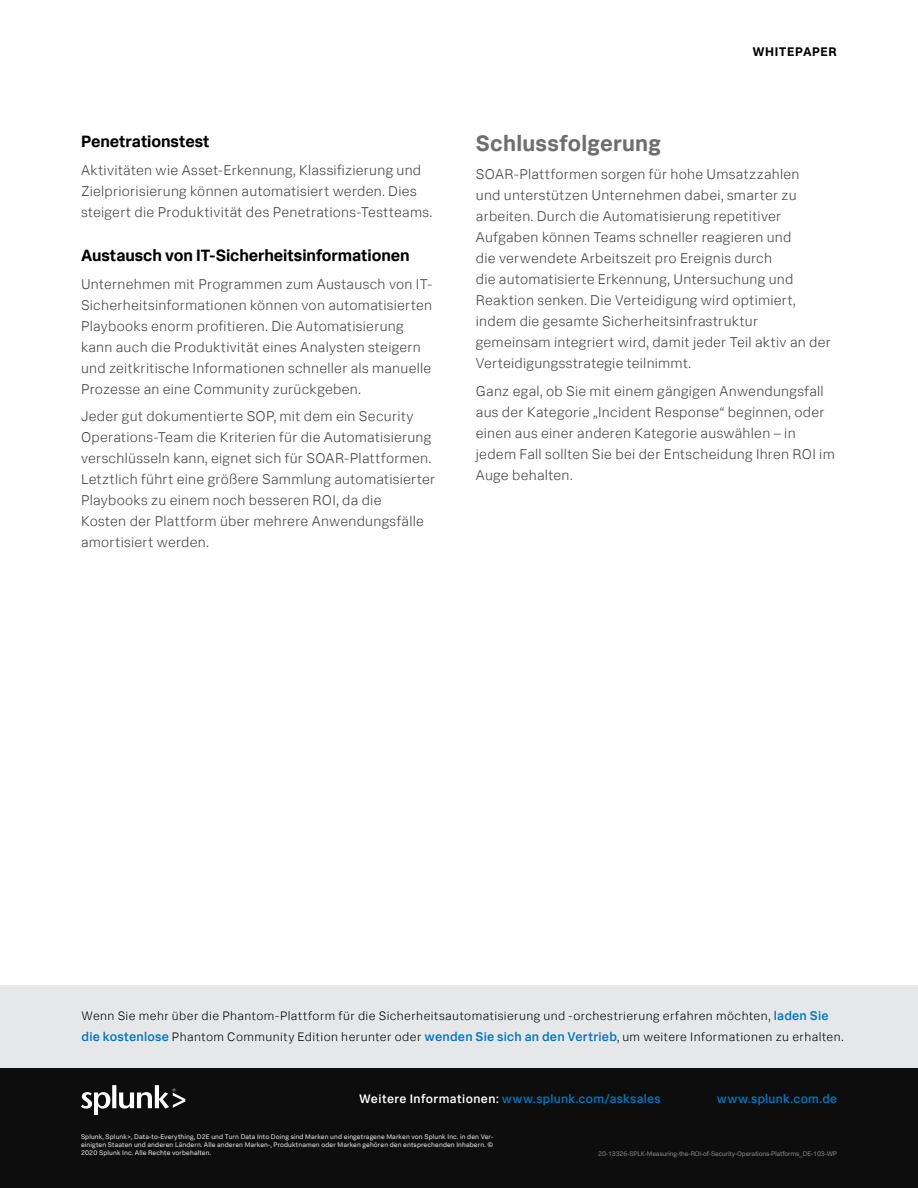
<style>
.page{position:relative;width:918px;height:1188px;background:#fff}
.page>*{position:absolute;margin:0;border:0;box-sizing:border-box;transform-origin:0 0}
.H2_Sub_Header_FANCY{font:700 22.5px "Splunk Data Sans";letter-spacing:.01em;color:#6d6e71}
.H3_Section_Head{font:700 16.5px "Splunk Data Sans";letter-spacing:-.005em;color:#000}
.Main_Body_Text_FANCY{font:300 14.25px/21px "Splunk Data Sans";letter-spacing:.02em;color:#414042}
.t1{font:700 12.6px "Splunk Data Sans";letter-spacing:.045em;color:#000}
.t2{font:500 12.45px "Splunk Data Sans";letter-spacing:.025em;color:#0077be}
.t3{font:300 12.3px/21px "Splunk Data Sans";letter-spacing:.035em;color:#000}
.t4{font:6.75px/8.2px "Splunk Data Sans";letter-spacing:.015em;color:#e2e3e4;text-align:justify}
.t5{font:6.75px "Splunk Data Sans";letter-spacing:-.025em;color:#808285}
.s1{font-weight:500;font-size:12.75px;color:#0077be}
.s2{color:#fff}
</style>
<div class="page">
<div style="left:0;top:1066px;width:918px;height:122px;background:#0d0d0d"></div>
<div style="left:0;top:986px;width:918px;height:82px;background:#e6e7e8"></div>
<svg style="left:81px;top:1085px;width:104px;height:29px"></svg>
<p class="H3_Section_Head" style="left:81px;top:131px;width:130px">Penetrationstest</p>
<p class="Main_Body_Text_FANCY" style="left:81px;top:159px;width:353px">Aktivitäten wie Asset-Erkennung, Klassifizierung und<br>Zielpriorisierung können automatisiert werden. Dies steigert die Produktivität des Penetrations-Testteams.</p>
<p class="H3_Section_Head" style="left:81px;top:245px;width:330px">Austausch von IT-Sicherheitsinformationen</p>
<p class="Main_Body_Text_FANCY" style="left:81px;top:273px;width:353px">Unternehmen mit Programmen zum Austausch von IT-Sicherheitsinformationen können von automatisierten Playbooks enorm profitieren. Die Automatisierung kann auch die Produktivität eines Analysten steigern und zeitkritische Informationen schneller als manuelle Prozesse an eine Community zurückgeben.</p>
<p class="Main_Body_Text_FANCY" style="left:81px;top:406px;width:356px">Jeder gut dokumentierte SOP, mit dem ein Security Operations-Team die Kriterien für die Automatisierung verschlüsseln kann, eignet sich für SOAR-Plattformen.<br>Letztlich führt eine größere Sammlung automatisierter Playbooks zu einem noch besseren ROI, da die<br>Kosten der Plattform über mehrere Anwendungsfälle amortisiert werden.</p>
<p class="t1" style="left:752px;top:44px;width:86px">WHITEPAPER</p>
<p class="H2_Sub_Header_FANCY" style="left:476px;top:129px;width:187px">Schlussfolgerung</p>
<p class="Main_Body_Text_FANCY" style="left:476px;top:163px;width:357px">SOAR-Plattformen sorgen für hohe Umsatzzahlen<br>und unterstützen Unternehmen dabei, smarter zu arbeiten. Durch die Automatisierung repetitiver Aufgaben können Teams schneller reagieren und<br>die verwendete Arbeitszeit pro Ereignis durch<br>die automatisierte Erkennung, Untersuchung und Reaktion senken. Die Verteidigung wird optimiert, indem die gesamte Sicherheitsinfrastruktur gemeinsam integriert wird, damit jeder Teil aktiv an der Verteidigungsstrategie teilnimmt.</p>
<p class="Main_Body_Text_FANCY" style="left:476px;top:380px;width:360px">Ganz egal, ob Sie mit einem gängigen Anwendungsfall aus der Kategorie „Incident Response“ beginnen, oder einen aus einer anderen Kategorie auswählen – in jedem Fall sollten Sie bei der Entscheidung Ihren ROI im Auge behalten.</p>
<p class="t3" style="left:82px;top:1005px;width:763px">Wenn Sie mehr über die Phantom-Plattform für die Sicherheitsautomatisierung und -orchestrierung erfahren möchten, <span class="s1">laden Sie die kostenlose</span> Phantom Community Edition herunter oder <span class="s1">wenden Sie sich an den Vertrieb</span>, um weitere Informationen zu erhalten.</p>
<p class="t2" style="left:359px;top:1091px;width:303px"><span class="s2">Weitere Informationen:</span> www.splunk.com/asksales</p>
<p class="t2" style="left:717px;top:1091px;width:122px">www.splunk.com.de</p>
<p class="t4" style="left:81px;top:1132px;width:414px">Splunk, Splunk&gt;, Data-to-Everything, D2E und Turn Data Into Doing sind Marken und eingetragene Marken von Splunk Inc. in den Ver&shy;einigten Staaten und anderen Ländern. Alle anderen Marken-, Produktnamen oder Marken gehören den entsprechenden Inhabern. © 2020 Splunk Inc. Alle Rechte vorbehalten.</p>
<p class="t5" style="left:598px;top:1150px;width:240px">20-13326-SPLK-Measuring-the-ROI-of-Security-Operations-Platforms_DE-103-WP</p>
</div>
